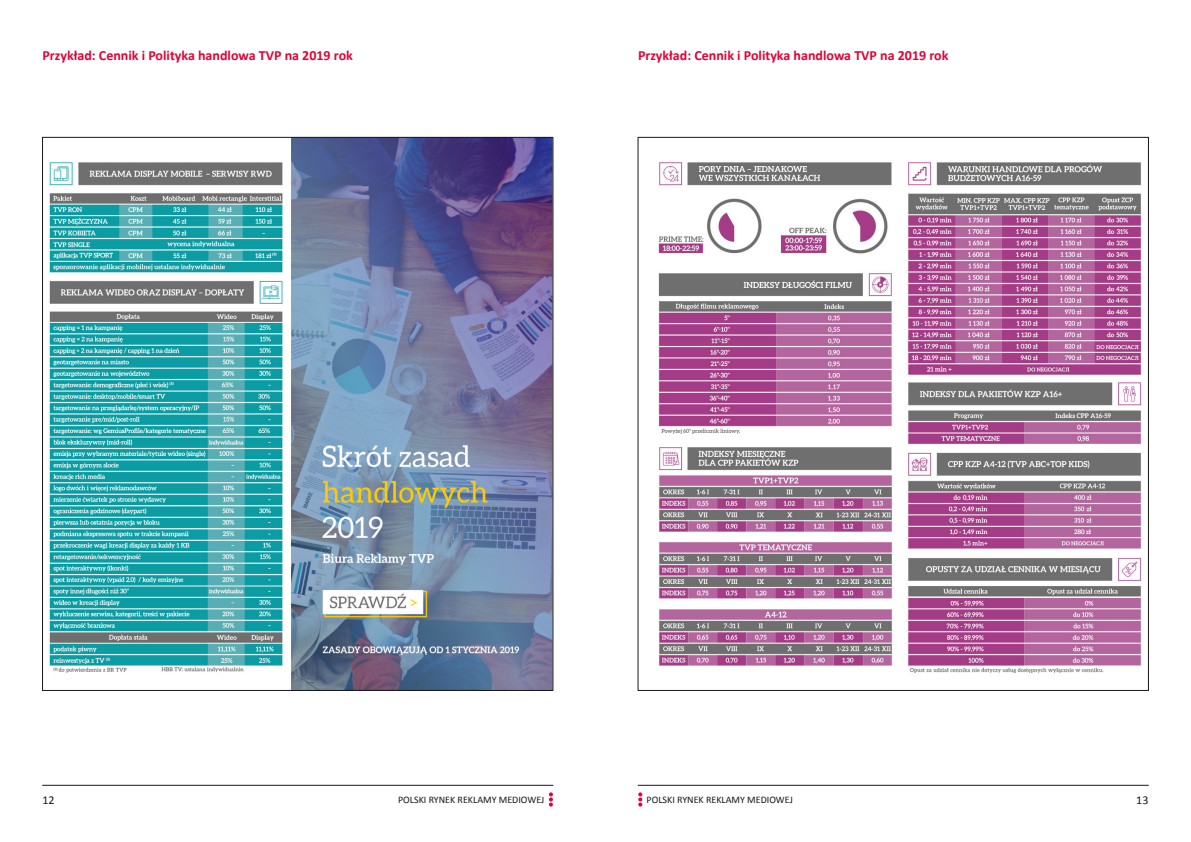
<style>
.page{position:relative;width:1191px;height:842px;background:#fff}
.page>*{position:absolute;margin:0;border:0;box-sizing:border-box;transform-origin:0 0}
.t1{font:700 14px "Calibri";color:#e40036}
.t2{font:12px "Calibri";color:#181715}
.t3{font:10px "Calibri";color:#181715}
</style>
<div class="page">
<svg style="left:549px;top:792px;width:4px;height:14px"></svg>
<svg style="left:638px;top:792px;width:4px;height:14px"></svg>
<hr style="left:638px;top:785px;width:510px;height:1px;background:#181715">
<hr style="left:43px;top:785px;width:510px;height:1px;background:#181715">
<img style="left:49px;top:139px;width:502px;height:550px">
<img style="left:658px;top:162px;width:484px;height:511px">
<p class="t1" style="left:43px;top:49px;width:312px">Przykład: Cennik i Polityka handlowa TVP na 2019 rok</p>
<p class="t1" style="left:638px;top:49px;width:312px">Przykład: Cennik i Polityka handlowa TVP na 2019 rok</p>
<p class="t2" style="left:43px;top:794px;width:14px">12</p>
<p class="t3" style="left:398px;top:795px;width:148px">POLSKI RYNEK REKLAMY MEDIOWEJ</p>
<p class="t3" style="left:646px;top:795px;width:148px">POLSKI RYNEK REKLAMY MEDIOWEJ</p>
<p class="t2" style="left:1136px;top:794px;width:14px">13</p>
</div>
